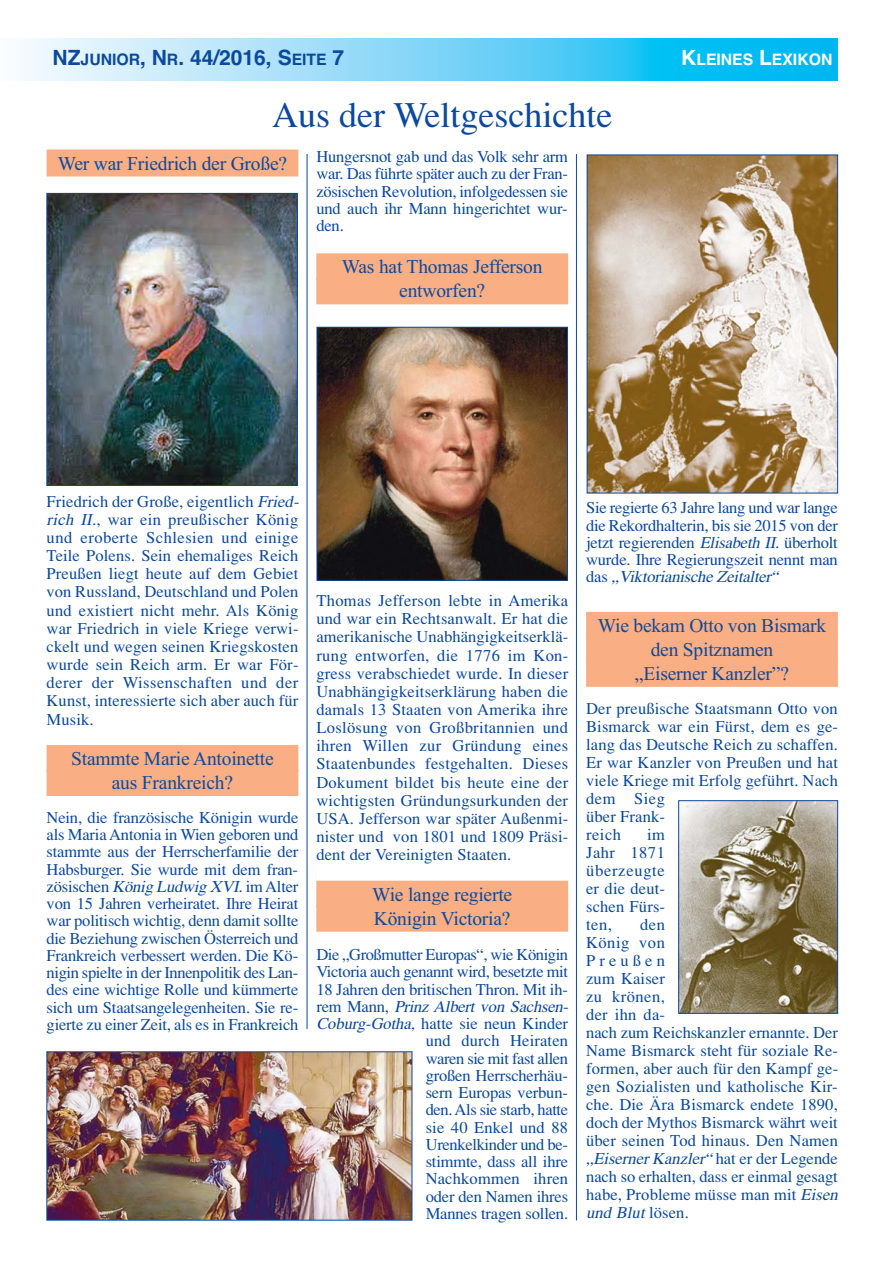
<style>
.page{position:relative;width:893px;height:1263px;background:#fff}
.page>*{position:absolute;margin:0;border:0;box-sizing:border-box;transform-origin:0 0}
.t1{font:36px "Times H Roman";color:#0c499c}
.t2{font:700 21px "Helvetica";color:#0c499c}
.t3{font:19.5px/24px "Times New Roman";letter-spacing:-.01em;color:#0c499c;text-align:center}
.t4{font:16.5px/18px "Times H Roman";letter-spacing:.01em;color:#0c499c;text-align:justify}
.t5{font:16.5px/17.2px "Times H Roman";letter-spacing:-.01em;color:#0c499c;text-align:right}
.t6{font:700 15.75px "Helvetica";color:#fff}
.s1{font-size:15.75px}
.s2{font-size:21px}
.s3{font-style:italic}
</style>
<div class="page">
<svg style="left:21px;top:38px;width:816px;height:43px;background:#75d5f7"></svg>
<div style="left:47px;top:150px;width:251px;height:27px;background:#f9ae83"></div>
<div style="left:47px;top:745px;width:251px;height:27px;background:#f9ae83"></div>
<div style="left:47px;top:769px;width:251px;height:27px;background:#f9ae83"></div>
<div style="left:316px;top:253px;width:252px;height:27px;background:#f9ae83"></div>
<div style="left:316px;top:277px;width:252px;height:27px;background:#f9ae83"></div>
<div style="left:316px;top:881px;width:252px;height:27px;background:#f9ae83"></div>
<div style="left:316px;top:905px;width:252px;height:27px;background:#f9ae83"></div>
<div style="left:586px;top:612px;width:251px;height:27px;background:#f9ae83"></div>
<div style="left:586px;top:636px;width:251px;height:27px;background:#f9ae83"></div>
<div style="left:586px;top:660px;width:251px;height:27px;background:#f9ae83"></div>
<img style="left:49px;top:195px;width:246px;height:289px">
<div style="left:47px;top:193px;width:250px;height:293px;border:1px solid #0c499c"></div>
<img style="left:49px;top:1054px;width:361px;height:164px">
<img style="left:319px;top:329px;width:246px;height:250px">
<div style="left:317px;top:327px;width:250px;height:254px;border:1px solid #0c499c"></div>
<img style="left:589px;top:157px;width:246px;height:334px">
<img style="left:680px;top:802px;width:155px;height:210px">
<div style="left:678px;top:800px;width:159px;height:214px;border:1px solid #0c499c"></div>
<hr style="left:576px;top:154px;width:1px;height:1066px;background:#0c499c">
<hr style="left:307px;top:154px;width:1px;height:875px;background:#0c499c">
<p class="t2" style="left:53px;top:50px;width:293px">NZ<span class="s1">JUNIOR</span>, N<span class="s1">R</span>. 44/2016, S<span class="s1">EITE</span> 7</p>
<p class="t6" style="left:681px;top:54px;width:153px"><span class="s2">K</span>LEINES <span class="s2">L</span>EXIKON</p>
<h1 class="t1" style="left:272px;top:103px;width:342px">Aus der Weltgeschichte</h1>
<p class="t3" style="left:58px;top:153px;width:231px">Wer war Friedrich der Große?</p>
<p class="t4" style="left:316px;top:150px;width:253px;line-height:17.2px">Hungersnot gab und das Volk sehr arm war. Das führte später auch zu der Fran&shy;zösischen Revolution, infolgedessen sie und auch ihr Mann hingerichtet wur&shy;den.</p>
<p class="t3" style="left:342px;top:257px;width:202px">Was hat Thomas Jefferson entworfen?</p>
<p class="t4" style="left:47px;top:494px;width:256px;text-align:left">Friedrich der Große, eigentlich <span class="s3">Fried&shy;rich II.</span>, war ein preußischer König und eroberte Schlesien und einige Teile Polens. Sein ehemaliges Reich Preußen liegt heute auf dem Gebiet von Russland, Deutschland und Polen und existiert nicht mehr. Als König war Friedrich in viele Kriege verwi - ckelt und wegen seinen Kriegskosten wurde sein Reich arm. Er war För - derer der Wissenschaften und der Kunst, interessierte sich aber auch für Musik.</p>
<p class="t3" style="left:71px;top:748px;width:204px">Stammte Marie Antoinette aus Frankreich?</p>
<p class="t4" style="left:47px;top:810px;width:253px;line-height:17.2px">Nein, die französische Königin wurde als Maria Antonia in Wien geboren und stammte aus der Herrscherfamilie der Habsburger. Sie wurde mit dem fran&shy;zösischen <span class="s3">König Ludwig XVI.</span>im Alter von 15 Jahren verheiratet. Ihre Heirat war politisch wichtig, denn damit sollte die Beziehung zwischen Österreich und Frankreich verbessert werden. Die Kö&shy;nigin spielte in der Innenpolitik des Lan&shy;des eine wichtige Rolle und kümmerte sich um Staatsangelegenheiten. Sie re&shy;gierte zu einer Zeit, als es in Frankreich</p>
<p class="t4" style="left:316px;top:593px;width:253px">Thomas Jefferson lebte in Amerika und war ein Rechtsanwalt. Er hat die amerikanische Unabhängigkeitserklä&shy;rung entworfen, die 1776 im Kon&shy;gress verabschiedet wurde. In dieser Unabhängigkeitserklärung haben die damals 13 Staaten von Amerika ihre Loslösung von Großbritannien und ihren Willen zur Gründung eines Staatenbundes festgehalten. Dieses Dokument bildet bis heute eine der wichtigsten Gründungsurkunden der USA. Jefferson war später Außenmi&shy;nister und von 1801 und 1809 Präsi&shy;dent der Vereinigten Staaten.</p>
<p class="t3" style="left:372px;top:884px;width:141px;text-align:left">Wie lange regierte<br>Königin Victoria?</p>
<p class="t5" style="left:316px;top:948px;width:256px">Die „Großmutter Europas“, wie Königin<br>Victoria auch genannt wird, besetzte mit<br>18 Jahren den britischen Thron. Mit ih&shy;r e m M a n n , <span class="s3">Prinz Albert von Sachsen-<br>Coburg-Gotha,</span> hatte sie neun Kinder und durch Heiraten<br>waren sie mit fast allen<br>großen Herrscherhäu-<br>sern Europas verbun-<br>den. Als sie starb, hatte<br>sie 40 Enkel und 88<br>Urenkelkinder und be-<br>stimmte, dass all ihre<br>Nachkommen ihren<br>oder den Namen ihres<br>Mannes tragen sollen.</p>
<p class="t4" style="left:586px;top:501px;width:253px;line-height:17.2px">Sie regierte 63 Jahre lang und war lange die Rekordhalterin, bis sie 2015 von der jetzt regierenden <span class="s3">Elisabeth II.</span>überholt wurde. Ihre Regierungszeit nennt man d a s <span class="s3">„Viktorianische Zeitalter“</span></p>
<p class="t3" style="left:597px;top:615px;width:230px">Wie bekam Otto von Bismark den Spitznamen<br>„Eiserner Kanzler”?</p>
<p class="t4" style="left:586px;top:701px;width:253px;text-align:left">Der preußische Staatsmann Otto von<br>Bismarck war ein Fürst, dem es ge&shy;lang das Deutsche Reich zu schaffen.<br>Er war Kanzler von Preußen und hat viele Kriege mit Erfolg geführt. Nach dem Sieg<br>über Frank-<br>reich</p>
<p class="t4" style="left:586px;top:827px;width:80px;text-indent:61px">im Jahr 1871 überzeugte er die deut&shy;schen Fürs - ten,</p>
<p class="t4" style="left:586px;top:917px;width:256px;text-align:left;text-indent:54px">den<br>König von<br>Preußen<br>zum Kaiser<br>zu krönen,<br>der ihn da-<br>nach zum Reichskanzler ernannte. Der<br>Name Bismarck steht für soziale Re&shy;formen, aber auch für den Kampf ge&shy;gen Sozialisten und katholische Kir&shy;che. Die Ära Bismarck endete 1890, doch der Mythos Bismarck währt weit über seinen Tod hinaus. Den Namen <span class="s3">„EisernerKanzler“</span> h at er der Le g ende nach so erhalten, dass er einmal gesagt habe, Probleme müsse man mit <span class="s3">Eisen und Blut</span>lösen.</p>
</div>
